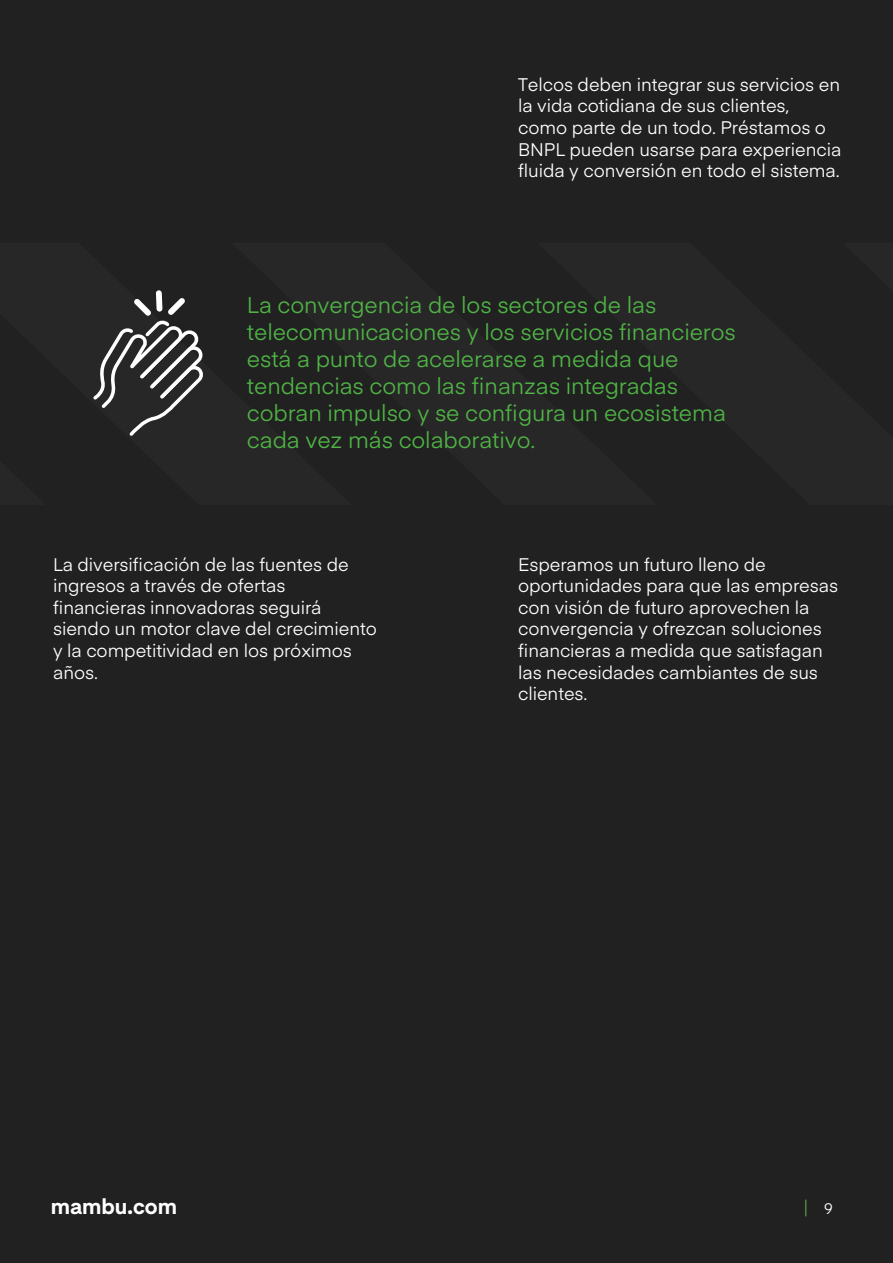
<style>
.page{position:relative;width:893px;height:1263px;background:#212121}
.page>*{position:absolute;margin:0;border:0;box-sizing:border-box;transform-origin:0 0}
.t1{font:22.5px/27px "Eina 01";letter-spacing:-.005em;color:#4fb445}
.t2{font:700 21px "Eina 02";color:#fff}
.t3{font:18px/21.6px "Eina 01";letter-spacing:-.005em;color:#fff}
.t4{font:15px "Eina 02";color:#fff}
</style>
<div class="page">
<svg style="left:805px;top:1199px;width:1px;height:17px"></svg>
<svg style="left:93px;top:290px;width:110px;height:146px"></svg>
<p class="t3" style="left:518px;top:72px;width:325px">Telcos deben integrar sus servicios en la vida cotidiana de sus clientes, como parte de un todo. Préstamos o BNPL pueden usarse para experiencia fluida y conversión en todo el sistema.</p>
<p class="t1" style="left:247px;top:290px;width:490px">La convergencia de los sectores de las telecomunicaciones y los servicios financieros está a punto de acelerarse a medida que tendencias como las finanzas integradas cobran impulso y se configura un ecosistema cada vez más colaborativo.</p>
<p class="t3" style="left:53px;top:552px;width:325px">La diversificación de las fuentes de ingresos a través de ofertas financieras innovadoras seguirá siendo un motor clave del crecimiento y la competitividad en los próximos años.</p>
<p class="t3" style="left:518px;top:552px;width:322px">Esperamos un futuro lleno de oportunidades para que las empresas con visión de futuro aprovechen la convergencia y ofrezcan soluciones financieras a medida que satisfagan las necesidades cambiantes de sus clientes.</p>
<p class="t2" style="left:51px;top:1191px;width:128px">mambu.com</p>
<p class="t4" style="left:824px;top:1198px;width:10px">9</p>
</div>
